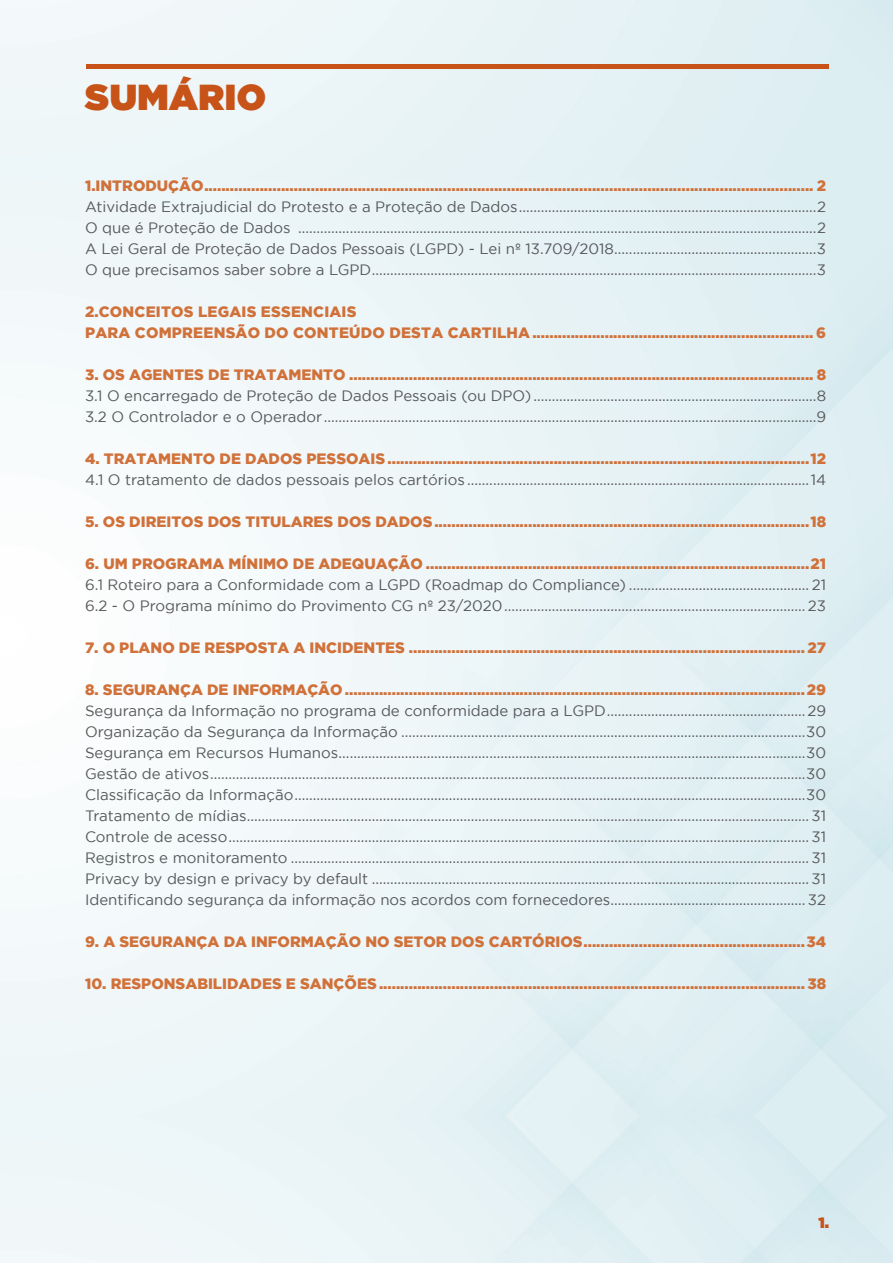
<style>
.page{position:relative;width:893px;height:1263px;background:#fff}
.page>*{position:absolute;margin:0;border:0;box-sizing:border-box;transform-origin:0 0}
.TITULO{font:36px "Gotham Ultra";letter-spacing:.015em;color:#c75318}
.TEXTO{font:15px "Gotham";color:#57585a}
.TEXTO_DESTAQUE{font:900 15px "Gotham";color:#d1713a}
.TEXTO-2{font:15px "Gotham Ultra";color:#c75318}
</style>
<div class="page">
<img style="left:0;top:0;width:893px;height:1263px">
<div style="left:86px;top:64px;width:742px;height:5px;background:#c75318"></div>
<p class="TITULO" style="left:85px;top:77px;width:182px">SUMÁRIO</p>
<p class="TEXTO_DESTAQUE" style="left:85px;top:177px;width:743px">1.INTRODUÇÃO............................................................................................................................................... 2</p>
<p class="TEXTO" style="left:85px;top:198px;width:742px">Atividade Extrajudicial do Protesto e a Proteção de Dados.................................................................................2</p>
<p class="TEXTO" style="left:85px;top:219px;width:742px">O que é Proteção de Dados .............................................................................................................................................2</p>
<p class="TEXTO" style="left:85px;top:240px;width:743px">A Lei Geral de Proteção de Dados Pessoais (LGPD) - Lei nº 13.709/2018.......................................................3</p>
<p class="TEXTO" style="left:85px;top:261px;width:743px">O que precisamos saber sobre a LGPD.........................................................................................................................3</p>
<p class="TEXTO_DESTAQUE" style="left:85px;top:303px;width:273px">2.CONCEITOS LEGAIS ESSENCIAIS</p>
<p class="TEXTO_DESTAQUE" style="left:85px;top:324px;width:742px">PARA COMPREENSÃO DO CONTEÚDO DESTA CARTILHA.................................................................. 6</p>
<p class="TEXTO_DESTAQUE" style="left:85px;top:366px;width:742px">3. OS AGENTES DE TRATAMENTO ............................................................................................................. 8</p>
<p class="TEXTO" style="left:85px;top:387px;width:743px">3.1 O encarregado de Proteção de Dados Pessoais (ou DPO) .............................................................................8</p>
<p class="TEXTO" style="left:85px;top:408px;width:743px">3.2 O Controlador e o Operador ......................................................................................................................................9</p>
<p class="TEXTO_DESTAQUE" style="left:85px;top:450px;width:743px">4. TRATAMENTO DE DADOS PESSOAIS...................................................................................................12</p>
<p class="TEXTO" style="left:85px;top:471px;width:743px">4.1 O tratamento de dados pessoais pelos cartórios .............................................................................................14</p>
<p class="TEXTO_DESTAQUE" style="left:85px;top:513px;width:743px">5. OS DIREITOS DOS TITULARES DOS DADOS........................................................................................18</p>
<p class="TEXTO_DESTAQUE" style="left:85px;top:555px;width:743px">6. UM PROGRAMA MÍNIMO DE ADEQUAÇÃO ..........................................................................................21</p>
<p class="TEXTO" style="left:85px;top:576px;width:743px">6.1 Roteiro para a Conformidade com a LGPD (Roadmap do Compliance) ................................................. 21</p>
<p class="TEXTO" style="left:85px;top:597px;width:743px">6.2 - O Programa mínimo do Provimento CG nº 23/2020.................................................................................. 23</p>
<p class="TEXTO_DESTAQUE" style="left:85px;top:639px;width:743px">7. O PLANO DE RESPOSTA A INCIDENTES ............................................................................................. 27</p>
<p class="TEXTO_DESTAQUE" style="left:85px;top:681px;width:743px">8. SEGURANÇA DE INFORMAÇÃO ............................................................................................................29</p>
<p class="TEXTO" style="left:85px;top:702px;width:743px">Segurança da Informação no programa de conformidade para a LGPD......................................................29</p>
<p class="TEXTO" style="left:85px;top:723px;width:743px">Organização da Segurança da Informação ..............................................................................................................30</p>
<p class="TEXTO" style="left:85px;top:744px;width:743px">Segurança em Recursos Humanos...............................................................................................................................30</p>
<p class="TEXTO" style="left:85px;top:765px;width:743px">Gestão de ativos..................................................................................................................................................................30</p>
<p class="TEXTO" style="left:85px;top:786px;width:743px">Classificação da Informação...........................................................................................................................................30</p>
<p class="TEXTO" style="left:85px;top:807px;width:743px">Tratamento de mídias......................................................................................................................................................... 31</p>
<p class="TEXTO" style="left:85px;top:828px;width:743px">Controle de acesso.............................................................................................................................................................. 31</p>
<p class="TEXTO" style="left:85px;top:849px;width:743px">Registros e monitoramento ............................................................................................................................................. 31</p>
<p class="TEXTO" style="left:85px;top:870px;width:743px">Privacy by design e privacy by default ....................................................................................................................... 31</p>
<p class="TEXTO" style="left:85px;top:891px;width:743px">Identificando segurança da informação nos acordos com fornecedores..................................................... 32</p>
<p class="TEXTO_DESTAQUE" style="left:85px;top:933px;width:743px">9. A SEGURANÇA DA INFORMAÇÃO NO SETOR DOS CARTÓRIOS....................................................34</p>
<p class="TEXTO_DESTAQUE" style="left:85px;top:975px;width:743px">10. RESPONSABILIDADES E SANÇÕES....................................................................................................38</p>
<p class="TEXTO-2" style="left:819px;top:1213px;width:12px">1.</p>
</div>
